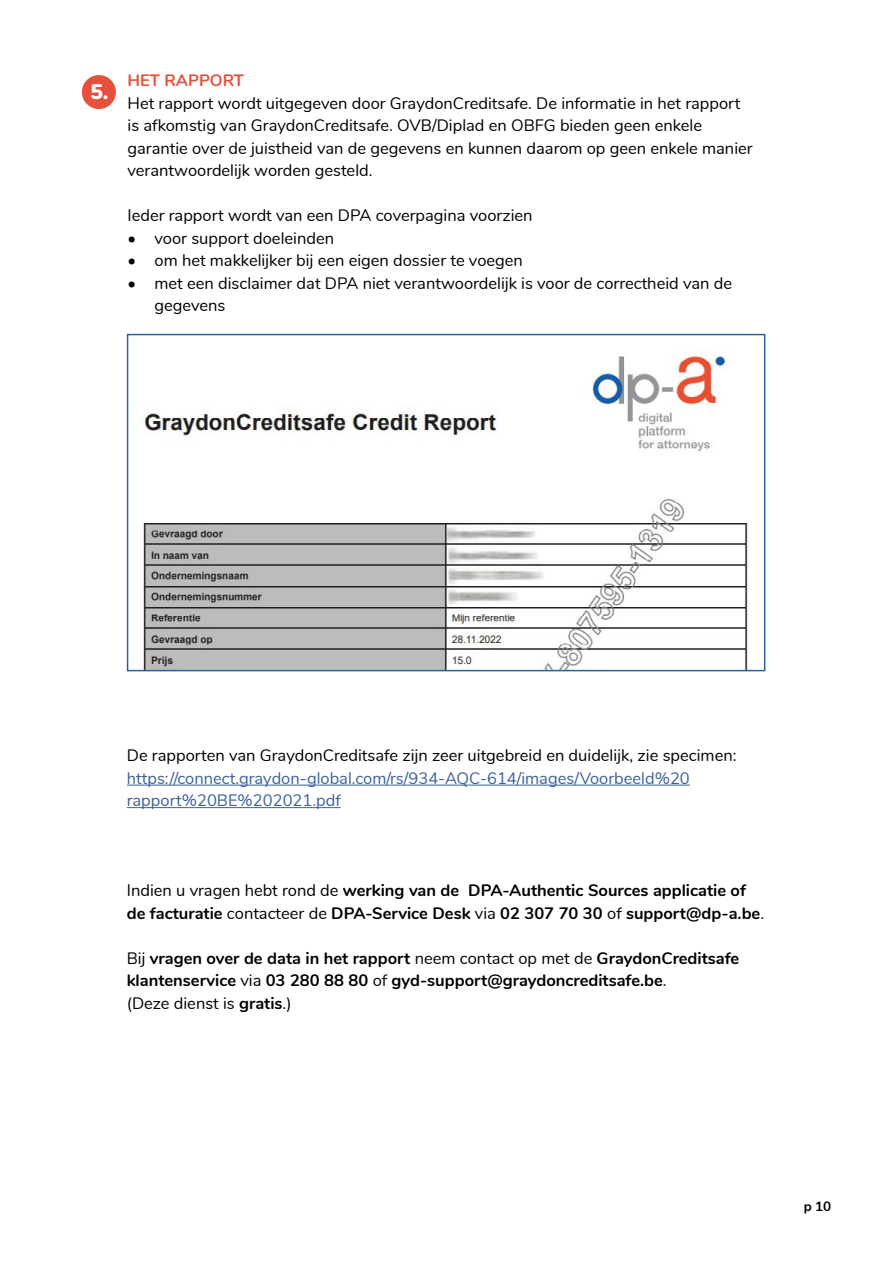
<style>
.page{position:relative;width:893px;height:1263px;background:#fff}
.page>*{position:absolute;margin:0;border:0;box-sizing:border-box;transform-origin:0 0}
.t1{font:900 21px "Nunito";color:#fff}
.t2{font:16.5px/22.5px "Nunito";color:#000}
.t3{font:700 16.5px/22.5px "Nunito";color:#000}
.t4{font:16.5px/22.5px "Nunito";color:#3b629b}
.t5{font:700 16.5px "Nunito";color:#e6503d}
.t6{font:700 13.5px "Nunito";color:#000}
.s1{font-weight:400}
</style>
<div class="page">
<div style="left:82px;top:75px;width:34px;height:34px;background:#e6503d;border-radius:50%"></div>
<hr style="left:127px;top:785px;width:563px;height:1px;background:#3b629b">
<hr style="left:127px;top:807px;width:214px;height:1px;background:#3b629b">
<img style="left:143px;top:348px;width:605px;height:320px">
<div style="left:127px;top:334px;width:638px;height:337px;border:2px solid #2a60a5"></div>
<p class="t1" style="left:90px;top:76px;width:20px">5.</p>
<p class="t5" style="left:128px;top:68px;width:118px">HET RAPPORT</p>
<p class="t2" style="left:128px;top:91px;width:627px">Het rapport wordt uitgegeven door GraydonCreditsafe. De informatie in het rapport is afkomstig van GraydonCreditsafe. OVB/Diplad en OBFG bieden geen enkele garantie over de juistheid van de gegevens en kunnen daarom op geen enkele manier verantwoordelijk worden gesteld.</p>
<p class="t2" style="left:128px;top:203px;width:407px">Ieder rapport wordt van een DPA coverpagina voorzien</p>
<p class="t2" style="left:128px;top:226px;width:208px">• voor support doeleinden</p>
<p class="t2" style="left:128px;top:248px;width:397px">• om het makkelijker bij een eigen dossier te voegen</p>
<p class="t2" style="left:155px;top:271px;width:579px;text-indent:-27px">• met een disclaimer dat DPA niet verantwoordelijk is voor de correctheid van de gegevens</p>
<p class="t2" style="left:127px;top:743px;width:611px">De rapporten van GraydonCreditsafe zijn zeer uitgebreid en duidelijk, zie specimen:</p>
<p class="t4" style="left:127px;top:766px;width:564px">https://connect.graydon-global.com/rs/934-AQC-614/images/Voorbeeld%20 rapport%20BE%202021.pdf</p>
<p class="t3" style="left:127px;top:878px;width:639px"><span class="s1">Indien u vragen hebt rond de</span> werking van de DPA-Authentic Sources applicatie of de facturatie <span class="s1">contacteer de</span> DPA-Service Desk <span class="s1">via</span> 02 307 70 30 <span class="s1">of</span> support@dp-a.be<span class="s1">.</span></p>
<p class="t3" style="left:127px;top:946px;width:614px"><span class="s1">Bij</span> vragen over de data in het rapport <span class="s1">neem contact op met de</span> GraydonCreditsafe klantenservice <span class="s1">via</span> 03 280 88 80 <span class="s1">of</span> gyd-support@graydoncreditsafe.be<span class="s1">.<br>(Deze dienst is</span> gratis<span class="s1">.)</span></p>
<p class="t6" style="left:804px;top:1197px;width:29px">p 10</p>
</div>
